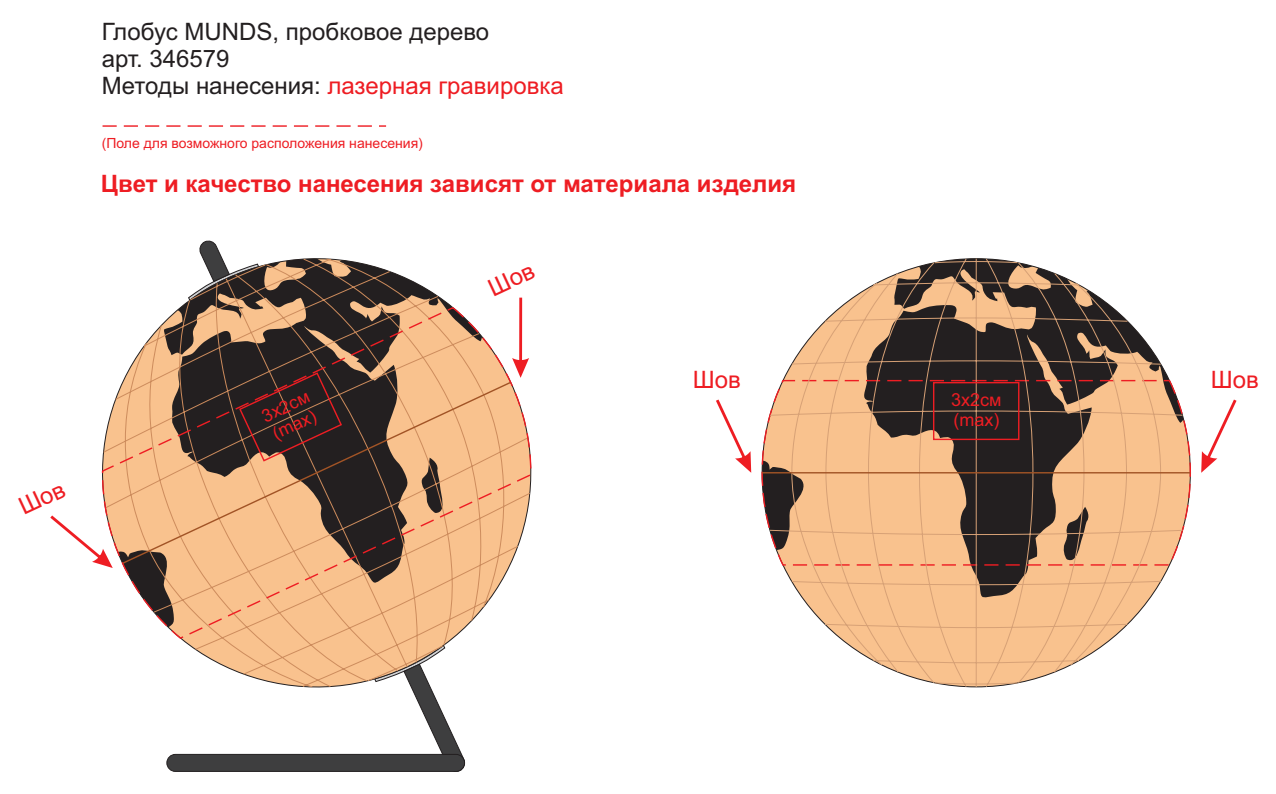
<style>
.page{position:relative;width:1276px;height:794px;background:#fff}
.page>*{position:absolute;margin:0;border:0;box-sizing:border-box;transform-origin:0 0}
.t1{font:24px/26.8px "Arial";color:#231f20}
.t2{font:700 24px "Arial";color:#ee1d23}
.t3{font:24px "Arial";color:#ee1d23}
.t4{font:18px/20.1px "Arial";color:#ee1d23}
.t5{font:14px "Arial";color:#ee1d23}
.s1{color:#ee1d23}
</style>
<div class="page">
<svg style="left:374px;top:717px;width:92px;height:55px"></svg>
<div style="left:167px;top:754px;width:298px;height:17px;background:#3e3e3f;border:1px solid #231f20;border-radius:9px"></div>
<svg style="left:199px;top:240px;width:246px;height:477px"></svg>
<svg style="left:182px;top:258px;width:270px;height:429px"></svg>
<svg style="left:761px;top:415px;width:430px;height:116px"></svg>
<svg style="left:769px;top:258px;width:414px;height:429px"></svg>
<hr style="left:762px;top:472px;width:428px;height:1px;background:#a25426">
<svg style="left:716px;top:399px;width:35px;height:74px"></svg>
<svg style="left:1201px;top:399px;width:35px;height:74px"></svg>
<div style="left:933px;top:382px;width:86px;height:58px;border:1px solid #ee1d23"></div>
<svg style="left:101px;top:306px;width:431px;height:334px;background:#c39c7b"></svg>
<svg style="left:238px;top:371px;width:105px;height:91px;background:#382624"></svg>
<svg style="left:103px;top:125px;width:283px;height:2px"></svg>
<svg style="left:50px;top:484px;width:63px;height:84px"></svg>
<svg style="left:487px;top:297px;width:45px;height:81px"></svg>
<p class="t1" style="left:102px;top:21px;width:464px">Глобус MUNDS, пробковое дерево<br>арт. 346579<br>Методы нанесения: <span class="s1">лазерная гравировка</span></p>
<p class="t5" style="left:102px;top:137px;width:323px">(Поле для возможного расположения нанесения)</p>
<p class="t2" style="left:101px;top:175px;width:697px">Цвет и качество нанесения зависят от материала изделия</p>
<p class="t4" style="left:259px;top:409px;width:52px;rotate:-25deg">3х2см (max)</p>
<p class="t3" style="left:692px;top:370px;width:50px">Шов</p>
<p class="t3" style="left:1210px;top:370px;width:50px">Шов</p>
<p class="t4" style="left:951px;top:391px;width:52px">3х2см (max)</p>
</div>
